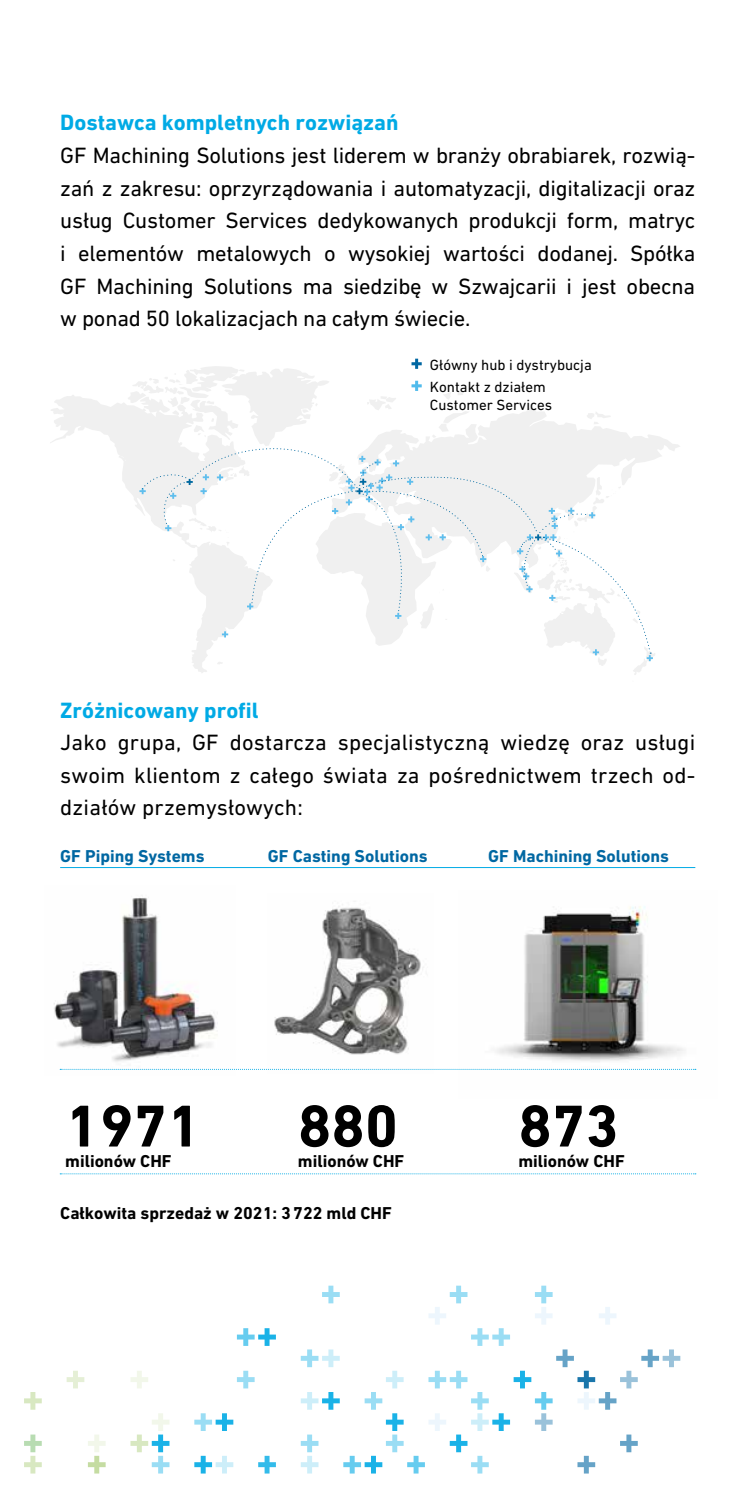
<style>
.page{position:relative;width:745px;height:1489px;background:#fff}
.page>*{position:absolute;margin:0;border:0;box-sizing:border-box;transform-origin:0 0}
.t1{font:700 60px "DIN Next W1 G";color:#000}
.t2{font:22.5px/32.5px "DIN Next W1 G";letter-spacing:-.005em;color:#000;text-align:justify}
.t3{font:700 22.5px "DIN Next W1 G";color:#00aae5}
.t4{font:700 17.5px "DIN Next W1 G";color:#000}
.t5{font:700 17.5px "DIN Next W1 G";color:#0067a2}
.t6{font:15px/22px "DIN Next W1 G";color:#000}
</style>
<div class="page">
<svg style="left:67px;top:1370px;width:17px;height:18px"></svg>
<svg style="left:88px;top:1435px;width:18px;height:38px"></svg>
<svg style="left:130px;top:1371px;width:18px;height:17px"></svg>
<svg style="left:24px;top:1392px;width:18px;height:17px"></svg>
<svg style="left:24px;top:1434px;width:18px;height:39px"></svg>
<svg style="left:130px;top:1413px;width:39px;height:60px"></svg>
<svg style="left:194px;top:1413px;width:39px;height:17px"></svg>
<svg style="left:194px;top:1455px;width:39px;height:18px"></svg>
<svg style="left:237px;top:1370px;width:17px;height:18px"></svg>
<svg style="left:237px;top:1328px;width:39px;height:17px"></svg>
<svg style="left:258px;top:1455px;width:18px;height:18px"></svg>
<svg style="left:300px;top:1285px;width:380px;height:188px"></svg>
<img style="left:458px;top:906px;width:239px;height:164px">
<img style="left:267px;top:904px;width:166px;height:166px">
<img style="left:54px;top:898px;width:181px;height:172px">
<hr style="left:60px;top:867px;width:634px;height:1px;background:#00aae5">
<svg style="left:50px;top:366px;width:630px;height:309px"></svg>
<svg style="left:139px;top:448px;width:513px;height:213px"></svg>
<svg style="left:411px;top:358px;width:10px;height:11px"></svg>
<svg style="left:411px;top:381px;width:10px;height:10px"></svg>
<svg style="left:60px;top:1173px;width:635px;height:1px"></svg>
<svg style="left:60px;top:1068px;width:635px;height:1px"></svg>
<p class="t3" style="left:60px;top:110px;width:339px">Dostawca kompletnych rozwiązań</p>
<p class="t2" style="left:60px;top:139px;width:636px">GF Machining Solutions jest liderem w branży obrabiarek, rozwią&shy;zań z zakresu: oprzyrządowania i automatyzacji, digitalizacji oraz usług Customer Services dedykowanych produkcji form, matryc i elementów metalowych o wysokiej wartości dodanej. Spółka GF Machining Solutions ma siedzibę w Szwajcarii i jest obecna w ponad 50 lokalizacjach na całym świecie.</p>
<p class="t6" style="left:429px;top:353px;width:163px">Główny hub i dystrybucja<br>Kontakt z działem</p>
<p class="t6" style="left:429px;top:393px;width:124px">Customer Services</p>
<p class="t3" style="left:60px;top:696px;width:200px">Zróżnicowany profil</p>
<p class="t2" style="left:60px;top:726px;width:636px">Jako grupa, GF dostarcza specjalistyczną wiedzę oraz usługi swoim klientom z całego świata za pośrednictwem trzech od&shy;działów przemysłowych:</p>
<p class="t5" style="left:60px;top:846px;width:146px">GF Piping Systems</p>
<p class="t5" style="left:267px;top:846px;width:161px">GF Casting Solutions</p>
<p class="t5" style="left:488px;top:846px;width:182px">GF Machining Solutions</p>
<h1 class="t1" style="left:65px;top:1090px;width:136px">1971</h1>
<p class="t4" style="left:65px;top:1150px;width:108px">milionów CHF</p>
<h1 class="t1" style="left:298px;top:1090px;width:102px">880</h1>
<p class="t4" style="left:298px;top:1150px;width:108px">milionów CHF</p>
<p class="t4" style="left:60px;top:1202px;width:333px">Całkowita sprzedaż w 2021: 3722 mld CHF</p>
<h1 class="t1" style="left:518px;top:1090px;width:102px">873</h1>
<p class="t4" style="left:518px;top:1150px;width:108px">milionów CHF</p>
</div>
